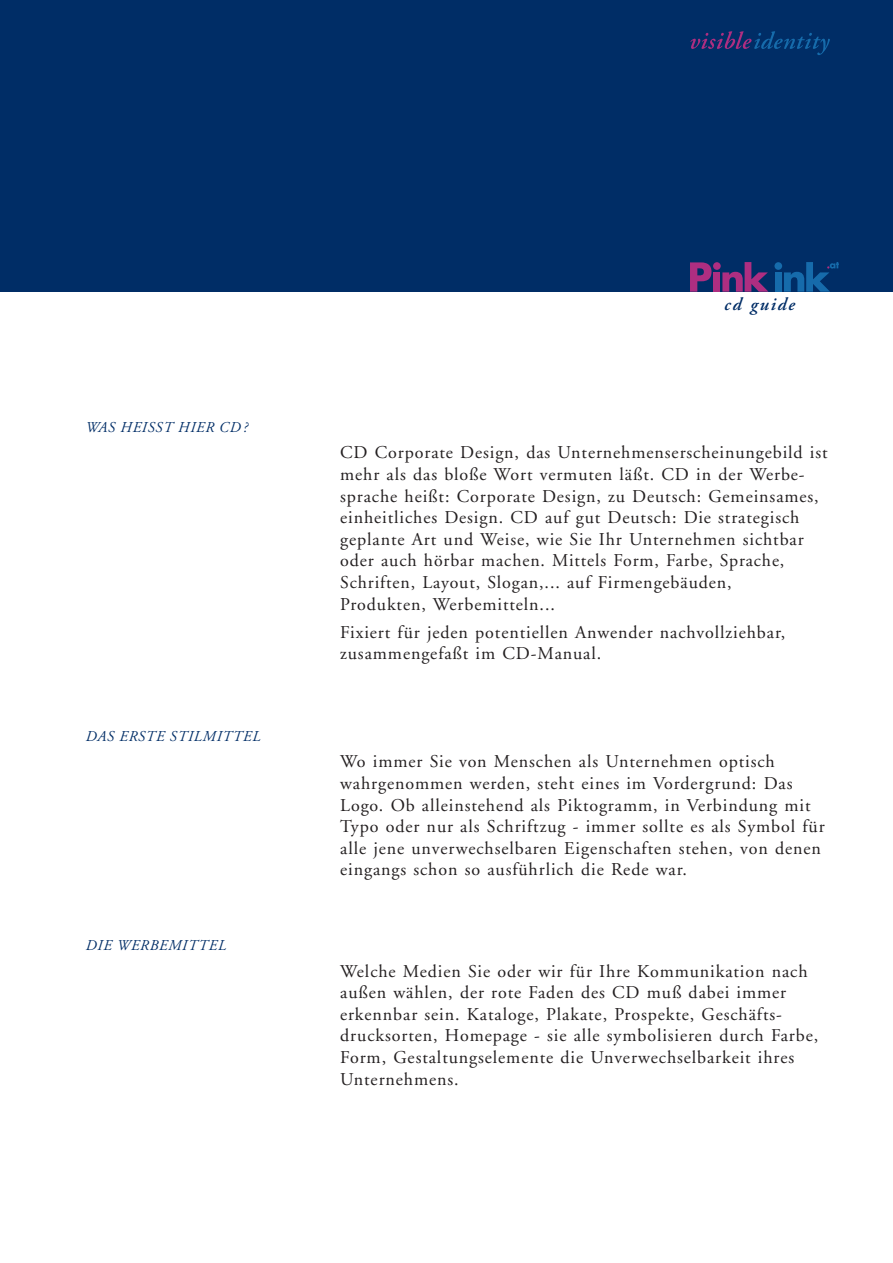
<style>
.page{position:relative;width:893px;height:1263px;background:#fff}
.page>*{position:absolute;margin:0;border:0;box-sizing:border-box;transform-origin:0 0}
.t1{font:18px/21.6px "Adobe Garamond";letter-spacing:.05em;color:#231f20}
.t2{font:italic 600 18px "Adobe Garamond";letter-spacing:.095em;color:#002d66}
.t3{font:italic 15px "Adobe Garamond";letter-spacing:.05em;color:#002d66}
</style>
<div class="page">
<div style="left:0;top:0;width:893px;height:291px;background:#002d66"></div>
<div style="left:775px;top:272px;width:7px;height:19px;background:#166bab"></div>
<div style="left:774px;top:262px;width:8px;height:8px;background:#166bab;border-radius:50%"></div>
<svg style="left:722px;top:262px;width:46px;height:29px"></svg>
<div style="left:713px;top:272px;width:7px;height:19px;background:#ae2e81"></div>
<div style="left:713px;top:262px;width:8px;height:8px;background:#ae2e81;border-radius:50%"></div>
<svg style="left:690px;top:262px;width:21px;height:29px"></svg>
<svg style="left:784px;top:262px;width:55px;height:29px"></svg>
<svg style="left:690px;top:31px;width:140px;height:24px"></svg>
<p class="t3" style="left:85px;top:421px;width:164px">WAS HEISST HIER CD?</p>
<p class="t3" style="left:85px;top:730px;width:176px">DAS ERSTE STILMITTEL</p>
<p class="t3" style="left:85px;top:939px;width:142px">DIE WERBEMITTEL</p>
<p class="t2" style="left:724px;top:297px;width:72px">cd guide</p>
<p class="t1" style="left:340px;top:443px;width:489px">CD Corporate Design, das Unternehmenserscheinungebild ist mehr als das bloße Wort vermuten läßt. CD in der Werbe&shy;sprache heißt: Corporate Design, zu Deutsch: Gemeinsames, einheitliches Design. CD auf gut Deutsch: Die strategisch geplante Art und Weise, wie Sie Ihr Unternehmen sichtbar oder auch hörbar machen. Mittels Form, Farbe, Sprache, Schriften, Layout, Slogan,... auf Firmengebäuden,<br>Produkten, Werbemitteln...</p>
<p class="t1" style="left:340px;top:623px;width:447px">Fixiert für jeden potentiellen Anwender nachvollziehbar, zusammengefaßt im CD-Manual.</p>
<p class="t1" style="left:340px;top:752px;width:486px">Wo immer Sie von Menschen als Unternehmen optisch wahrgenommen werden, steht eines im Vordergrund: Das Logo. Ob alleinstehend als Piktogramm, in Verbindung mit Typo oder nur als Schriftzug - immer sollte es als Symbol für alle jene unverwechselbaren Eigenschaften stehen, von denen eingangs schon so ausführlich die Rede war.</p>
<p class="t1" style="left:340px;top:962px;width:480px">Welche Medien Sie oder wir für Ihre Kommunikation nach außen wählen, der rote Faden des CD muß dabei immer erkennbar sein. Kataloge, Plakate, Prospekte, Geschäfts&shy;drucksorten, Homepage - sie alle symbolisieren durch Farbe, Form, Gestaltungselemente die Unverwechselbarkeit ihres Unternehmens.</p>
</div>
